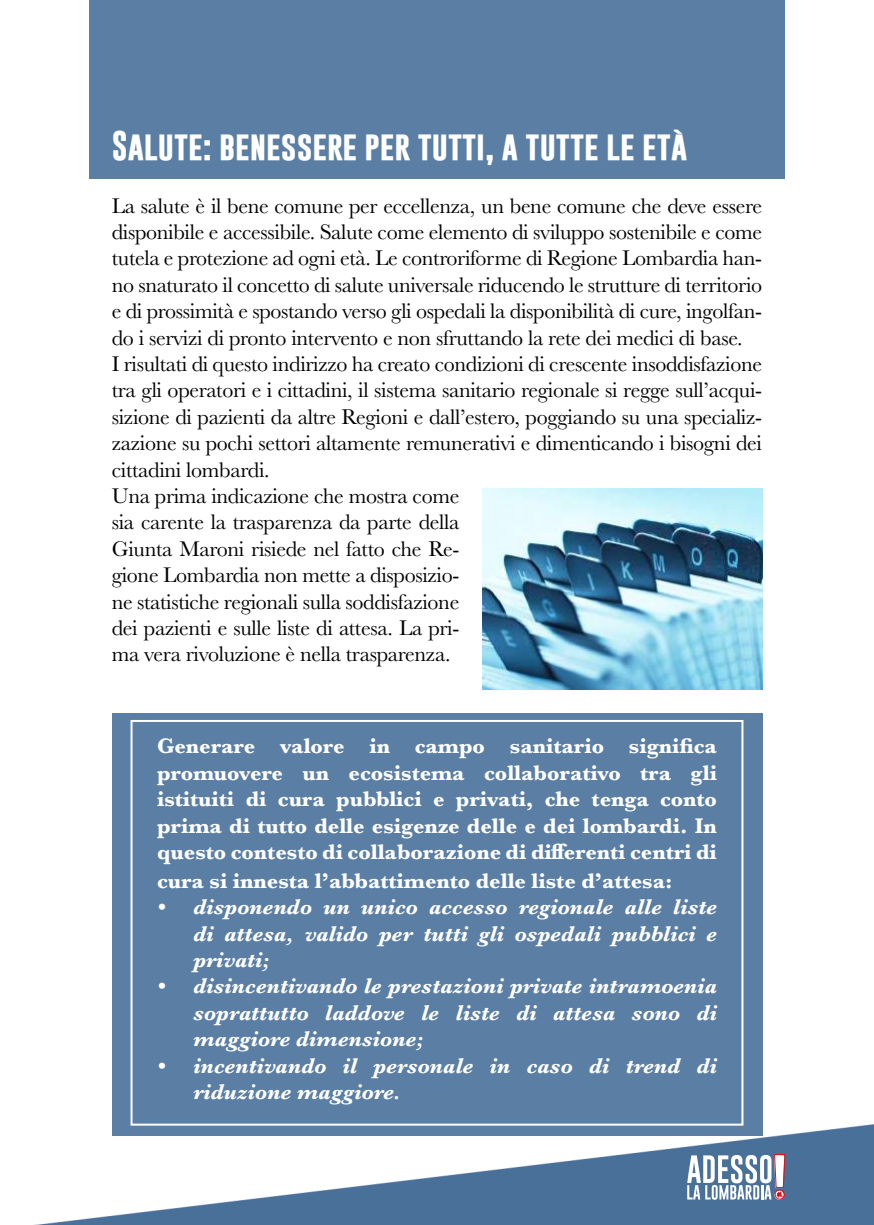
<style>
.page{position:relative;width:874px;height:1225px;background:#fff}
.page>*{position:absolute;margin:0;border:0;box-sizing:border-box;transform-origin:0 0}
.t1{font:700 30px "Gobold";color:#fff}
.t2{font:22px/26.4px "Baskerville";letter-spacing:-.015em;color:#000}
.t3{font:700 22px/26.4px "Baskerville";color:#fff;text-align:justify}
.t4{font:italic 700 22px/26.4px "Baskerville";color:#fff;text-align:justify}
</style>
<div class="page">
<img style="left:34px;top:1075px;width:839px;height:150px">
<svg style="left:686px;top:1154px;width:98px;height:45px"></svg>
<div style="left:111px;top:713px;width:651px;height:422px;background:#5b7fa4"></div>
<div style="left:130px;top:720px;width:613px;height:405px;border:2px solid #fff"></div>
<div style="left:89px;top:0;width:695px;height:178px;background:#5b7fa4"></div>
<img style="left:482px;top:488px;width:280px;height:202px">
<h1 class="t1" style="left:112px;top:126px;width:576px">SALUTE: BENESSERE PER TUTTI, A TUTTE LE ETÀ</h1>
<p class="t2" style="left:112px;top:192px;width:651px">La salute è il bene comune per eccellenza, un bene comune che deve essere disponibile e accessibile. Salute come elemento di sviluppo sostenibile e come tutela e protezione ad ogni età. Le controriforme di Regione Lombardia han&shy;no snaturato il concetto di salute universale riducendo le strutture di territorio e di prossimità e spostando verso gli ospedali la disponibilità di cure, ingolfan&shy;do i servizi di pronto intervento e non sfruttando la rete dei medici di base.<br>I risultati di questo indirizzo ha creato condizioni di crescente insoddisfazione tra gli operatori e i cittadini, il sistema sanitario regionale si regge sull’acqui&shy;sizione di pazienti da altre Regioni e dall’estero, poggiando su una specializ&shy;zazione su pochi settori altamente remunerativi e dimenticando i bisogni dei cittadini lombardi.<br>Una prima indicazione che mostra come<br>sia carente la trasparenza da parte della<br>Giunta Maroni risiede nel fatto che Re-<br>gione Lombardia non mette a disposizio-<br>ne statistiche regionali sulla soddisfazione<br>dei pazienti e sulle liste di attesa. La pri-<br>ma vera rivoluzione è nella trasparenza.</p>
<p class="t3" style="left:157px;top:733px;width:561px">Generare valore in campo sanitario significa promuovere un ecosistema collaborativo tra gli istituiti di cura pubblici e privati, che tenga conto prima di tutto delle esigenze delle e dei lombardi. In questo contesto di collaborazione di differenti centri di</p>
<p class="t3" style="left:157px;top:867px;width:516px">cura si innesta l’abbattimento delle liste d’attesa:</p>
<p class="t4" style="left:193px;top:894px;width:525px;text-indent:-36px">• disponendo un unico accesso regionale alle liste di attesa, valido per tutti gli ospedali pubblici e privati;</p>
<p class="t4" style="left:193px;top:973px;width:525px;text-indent:-36px">• disincentivando le prestazioni private intramoenia soprattutto laddove le liste di attesa sono di maggiore dimensione;</p>
<p class="t4" style="left:193px;top:1052px;width:525px;text-indent:-36px">• incentivando il personale in caso di trend di riduzione maggiore.</p>
</div>
